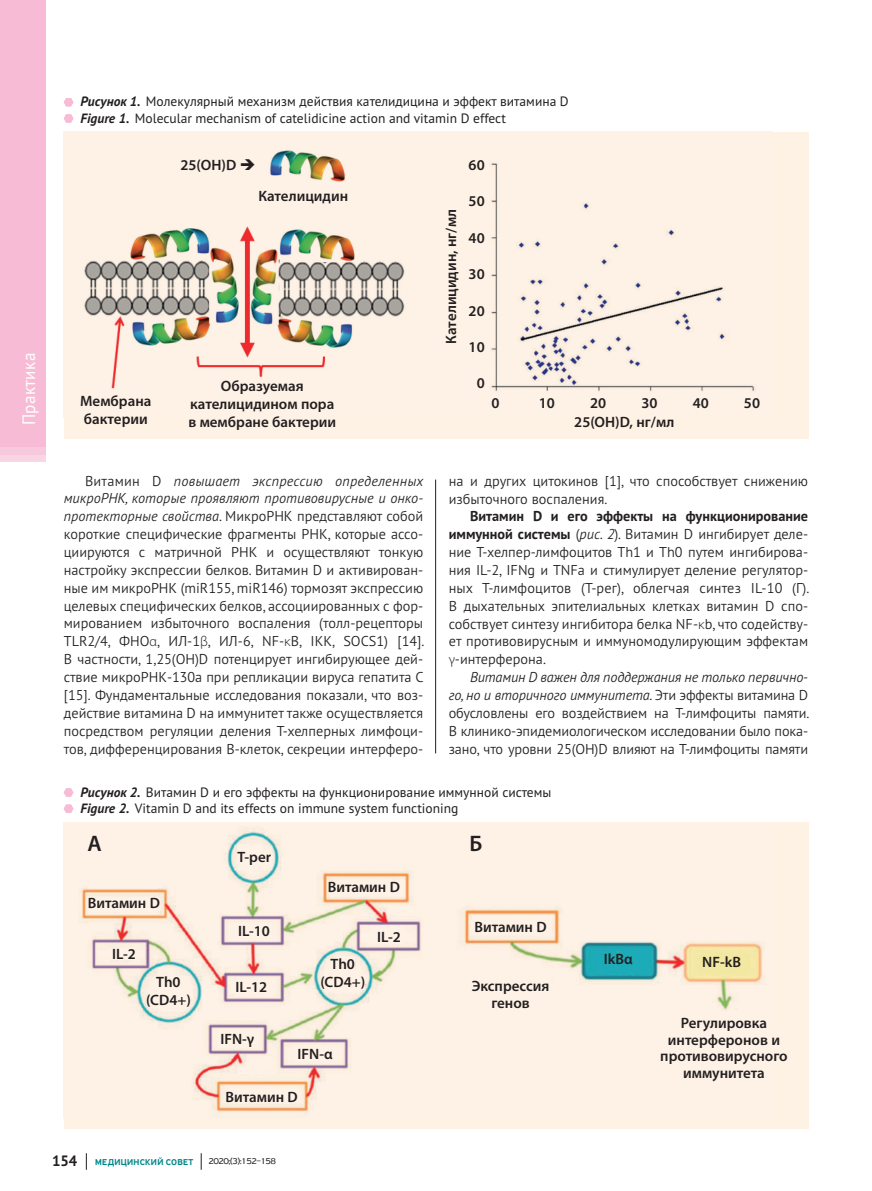
<style>
.page{position:relative;width:872px;height:1191px;background:#fff}
.page>*{position:absolute;margin:0;border:0;box-sizing:border-box;transform-origin:0 0}
.ТЕКСТ_ОСНОВНОЙ__МС{font:600 22.5px "Myriad Pro";color:#231f20}
.t1{font:18px "PT Sans Pro";letter-spacing:.02em;color:#fff;scale:.95 1}
.ТЕКСТ_ОСНОВНОЙ__МС-2{font:600 15px/18px "Myriad Pro";color:#231f20;text-align:center}
.ТЕКСТ_ОСНОВНОЙ__МС-3{font:300 14.25px/17.9px "PT Sans Pro";color:#231f20;text-align:justify}
.Tabl_Zag_New{font:13.5px "PT Sans Pro";color:#231f20}
.t2{font:500 9px "PF Highway Sans Pro";letter-spacing:.035em;color:#008889}
.t3{font:9px "PF Highway Sans Pro";letter-spacing:-.06em;color:#231f20}
.s1{font-weight:700;font-style:italic}
.s2{font-style:italic}
.s3{font-family:"Myriad Pro"}
.s4{font-weight:700}
.s5{font-family:"PT Sans Pro";font-weight:700;font-size:15px;color:#231f20}
</style>
<div class="page">
<svg style="left:86px;top:1153px;width:1px;height:16px"></svg>
<svg style="left:201px;top:1153px;width:1px;height:16px"></svg>
<div style="left:0;top:0;width:46px;height:446px;background:#f7bbd6"></div>
<div style="left:64px;top:822px;width:744px;height:306px;background:#fef2e5"></div>
<img style="left:79px;top:828px;width:686px;height:289px">
<svg style="left:64px;top:788px;width:9px;height:8px"></svg>
<svg style="left:64px;top:804px;width:9px;height:9px"></svg>
<div style="left:64px;top:132px;width:744px;height:306px;background:#fef2e5"></div>
<img style="left:84px;top:150px;width:671px;height:241px">
<svg style="left:64px;top:98px;width:9px;height:8px"></svg>
<svg style="left:64px;top:114px;width:9px;height:9px"></svg>
<hr style="left:435px;top:479px;width:1px;height:274px;background:#231f20">
<p class="t1" style="left:17px;top:425px;width:78px;rotate:-90deg">Практика</p>
<p class="Tabl_Zag_New" style="left:81px;top:93px;width:490px"><span class="s1">Рисунок 1.</span> Молекулярный механизм действия кателидицина и эффект витамина D</p>
<p class="Tabl_Zag_New" style="left:81px;top:109px;width:427px"><span class="s1">Figure 1.</span> Molecular mechanism of catelidicine action and vitamin D effect</p>
<p class="ТЕКСТ_ОСНОВНОЙ__МС-2" style="left:180px;top:155px;width:77px">25(OH)D ➔</p>
<p class="ТЕКСТ_ОСНОВНОЙ__МС-2" style="left:258px;top:187px;width:91px">Кателицидин</p>
<p class="ТЕКСТ_ОСНОВНОЙ__МС-2" style="left:80px;top:391px;width:73px;text-align:left">Мембрана бактерии</p>
<p class="ТЕКСТ_ОСНОВНОЙ__МС-2" style="left:188px;top:376px;width:149px">Образуемая кателицидином пора в мембране бактерии</p>
<p class="ТЕКСТ_ОСНОВНОЙ__МС-2" style="left:441px;top:344px;width:136px;rotate:-90deg">Кателицидин, нг/мл</p>
<p class="ТЕКСТ_ОСНОВНОЙ__МС-2" style="left:468px;top:156px;width:18px">60</p>
<p class="ТЕКСТ_ОСНОВНОЙ__МС-2" style="left:468px;top:192px;width:18px">50</p>
<p class="ТЕКСТ_ОСНОВНОЙ__МС-2" style="left:468px;top:228px;width:18px">40</p>
<p class="ТЕКСТ_ОСНОВНОЙ__МС-2" style="left:468px;top:265px;width:18px">30</p>
<p class="ТЕКСТ_ОСНОВНОЙ__МС-2" style="left:468px;top:301px;width:18px">20</p>
<p class="ТЕКСТ_ОСНОВНОЙ__МС-2" style="left:468px;top:337px;width:18px">10</p>
<p class="ТЕКСТ_ОСНОВНОЙ__МС-2" style="left:477px;top:374px;width:10px">0</p>
<p class="ТЕКСТ_ОСНОВНОЙ__МС-2" style="left:491px;top:393px;width:10px">0</p>
<p class="ТЕКСТ_ОСНОВНОЙ__МС-2" style="left:539px;top:393px;width:18px">10</p>
<p class="ТЕКСТ_ОСНОВНОЙ__МС-2" style="left:590px;top:393px;width:18px">20</p>
<p class="ТЕКСТ_ОСНОВНОЙ__МС-2" style="left:641px;top:393px;width:18px">30</p>
<p class="ТЕКСТ_ОСНОВНОЙ__МС-2" style="left:692px;top:393px;width:18px">40</p>
<p class="ТЕКСТ_ОСНОВНОЙ__МС-2" style="left:744px;top:393px;width:18px">50</p>
<p class="ТЕКСТ_ОСНОВНОЙ__МС-2" style="left:574px;top:412px;width:101px">25(OH)D, нг/мл</p>
<p class="ТЕКСТ_ОСНОВНОЙ__МС-3" style="left:64px;top:471px;width:362px;text-indent:21px">Витамин D <span class="s2">повышает экспрессию определенных микроРНК, которые проявляют противовирусные и онко&shy;протекторные свойства</span>. МикроРНК представляют собой короткие специфические фрагменты РНК, которые ассо&shy;циируются с матричной РНК и осуществляют тонкую настройку экспрессии белков. Витамин D и активирован&shy;ные им микроРНК (miR155, miR146) тормозят экспрессию целевых специфических белков, ассоциированных с фор&shy;мированием избыточного воспаления (толл-рецепторы TLR2/4, ФНО<span class="s3">α</span>, ИЛ-1<span class="s3">β</span>, ИЛ-6, NF-<span class="s3">κ</span>B, IKK, SOCS1) [14].<br>В частности, 1,25(OH)D потенцирует ингибирующее дей&shy;ствие микроРНК-130a при репликации вируса гепатита C [15]. Фундаментальные исследования показали, что воз&shy;действие витамина D на иммунитет также осуществляется посредством регуляции деления Т-хелперных лимфоци&shy;тов, дифференцирования В-клеток, секреции интерферо-</p>
<p class="ТЕКСТ_ОСНОВНОЙ__МС-3" style="left:449px;top:471px;width:361px">на и других цитокинов [1], что способствует снижению избыточного воспаления.</p>
<p class="ТЕКСТ_ОСНОВНОЙ__МС-3" style="left:449px;top:507px;width:362px;text-indent:21px"><span class="s4">Витамин D и его эффекты на функционирование иммунной системы</span> (<span class="s2">рис. 2</span>). Витамин D ингибирует деле&shy;ние Т-хелпер-лимфоцитов Th1 и Th0 путем ингибирова&shy;ния IL-2, IFNg и TNFa и стимулирует деление регулятор&shy;ных Т-лимфоцитов (T-рег), облегчая синтез IL-10 (Г).<br>В дыхательных эпителиальных клетках витамин D спо&shy;собствует синтезу ингибитора белка NF-<span class="s3">κ</span>b, что содейству&shy;ет противовирусным и иммуномодулирующим эффектам <span class="s3">γ</span>-интерферона.</p>
<p class="ТЕКСТ_ОСНОВНОЙ__МС-3" style="left:449px;top:668px;width:362px;text-indent:21px"><span class="s2">Витамин D важен для поддержания не только первично&shy;го, но и вторичного иммунитета</span>. Эти эффекты витамина D обусловлены его воздействием на Т-лимфоциты памяти.<br>В клинико-эпидемиологическом исследовании было пока&shy;зано, что уровни 25(OH)D влияют на Т-лимфоциты памяти</p>
<p class="Tabl_Zag_New" style="left:81px;top:783px;width:472px"><span class="s1">Рисунок 2.</span> Витамин D и его эффекты на функционирование иммунной системы</p>
<p class="Tabl_Zag_New" style="left:81px;top:799px;width:379px"><span class="s1">Figure 2.</span> Vitamin D and its effects on immune system functioning</p>
<p class="ТЕКСТ_ОСНОВНОЙ__МС" style="left:87px;top:828px;width:16px">А</p>
<p class="ТЕКСТ_ОСНОВНОЙ__МС" style="left:469px;top:828px;width:15px">Б</p>
<p class="ТЕКСТ_ОСНОВНОЙ__МС-2" style="left:237px;top:847px;width:35px">T-per</p>
<p class="ТЕКСТ_ОСНОВНОЙ__МС-2" style="left:88px;top:893px;width:74px">Витамин D</p>
<p class="ТЕКСТ_ОСНОВНОЙ__МС-2" style="left:112px;top:944px;width:25px">IL-2</p>
<p class="ТЕКСТ_ОСНОВНОЙ__МС-2" style="left:146px;top:972px;width:46px">Th0 (CD4+)</p>
<p class="ТЕКСТ_ОСНОВНОЙ__МС-2" style="left:238px;top:921px;width:33px">IL-10</p>
<p class="ТЕКСТ_ОСНОВНОЙ__МС-2" style="left:235px;top:978px;width:33px">IL-12</p>
<p class="ТЕКСТ_ОСНОВНОЙ__МС-2" style="left:220px;top:1029px;width:35px">IFN-γ</p>
<p class="ТЕКСТ_ОСНОВНОЙ__МС-2" style="left:328px;top:877px;width:74px">Витамин D</p>
<p class="ТЕКСТ_ОСНОВНОЙ__МС-2" style="left:320px;top:954px;width:46px">Th0 (CD4+)</p>
<p class="ТЕКСТ_ОСНОВНОЙ__МС-2" style="left:377px;top:927px;width:25px">IL-2</p>
<p class="ТЕКСТ_ОСНОВНОЙ__МС-2" style="left:297px;top:1045px;width:36px">IFN-α</p>
<p class="ТЕКСТ_ОСНОВНОЙ__МС-2" style="left:226px;top:1087px;width:74px">Витамин D</p>
<p class="ТЕКСТ_ОСНОВНОЙ__МС-2" style="left:474px;top:917px;width:74px">Витамин D</p>
<p class="ТЕКСТ_ОСНОВНОЙ__МС-2" style="left:472px;top:977px;width:79px">Экспрессия</p>
<p class="ТЕКСТ_ОСНОВНОЙ__МС-2" style="left:491px;top:993px;width:40px">генов</p>
<p class="ТЕКСТ_ОСНОВНОЙ__МС-2" style="left:604px;top:950px;width:30px">IkBα</p>
<p class="ТЕКСТ_ОСНОВНОЙ__МС-2" style="left:702px;top:953px;width:40px">NF-kB</p>
<p class="ТЕКСТ_ОСНОВНОЙ__МС-2" style="left:680px;top:1014px;width:88px">Регулировка</p>
<p class="ТЕКСТ_ОСНОВНОЙ__МС-2" style="left:660px;top:1031px;width:129px;line-height:16.5px">интерферонов и противовирусного иммунитета</p>
<p class="t2" style="left:52px;top:1156px;width:143px"><span class="s5">154</span> МЕДИЦИНСКИЙ СОВЕТ</p>
<p class="t3" style="left:208px;top:1155px;width:69px">2020;(3):152–158</p>
</div>
